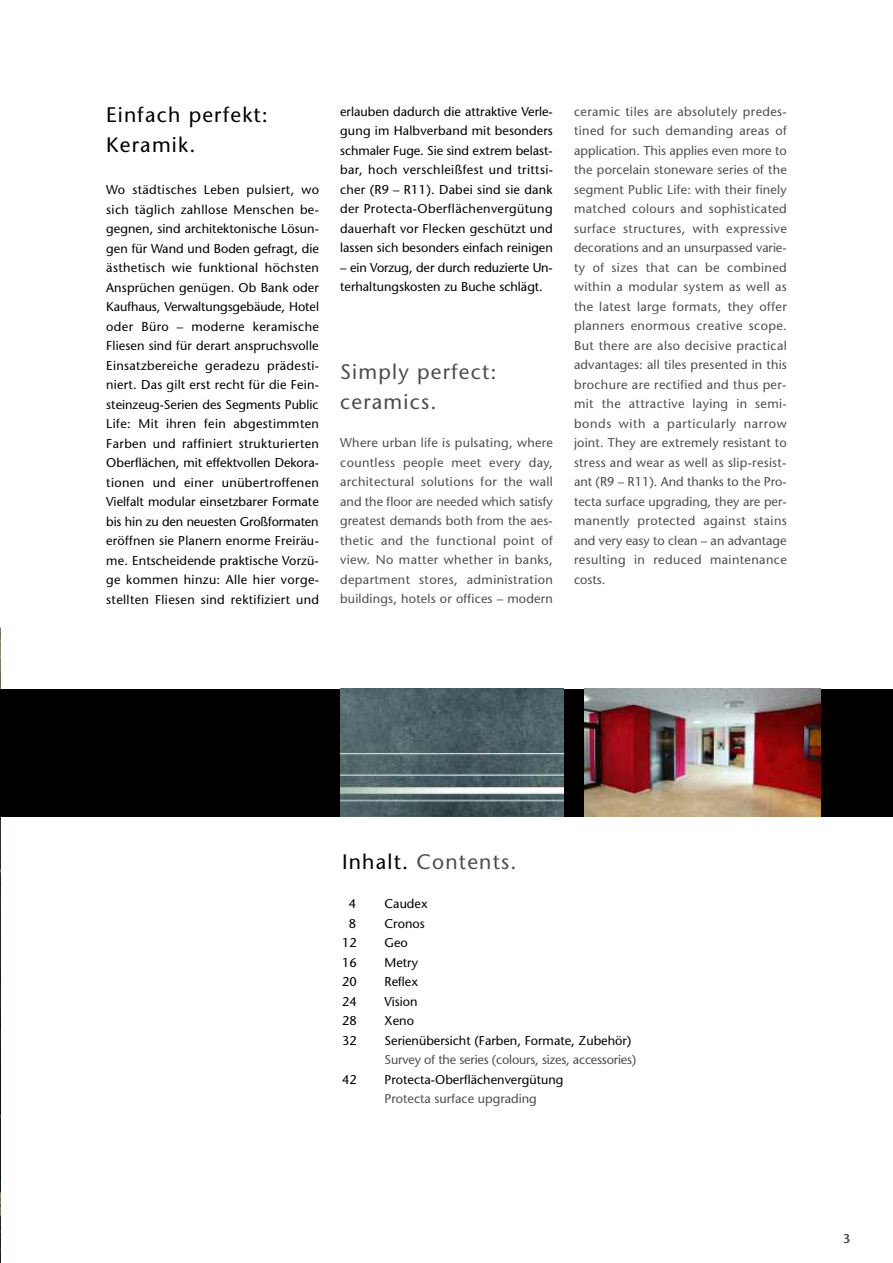
<style>
.page{position:relative;width:893px;height:1263px;background:#fff}
.page>*{position:absolute;margin:0;border:0;box-sizing:border-box;transform-origin:0 0}
.t1{font:21px/30px "Stone Sans";letter-spacing:.055em;color:#4d4d4d}
.t2{font:21px/30px "Stone Sans";letter-spacing:.055em;color:#000}
.t3{font:12.75px/19.5px "Stone Sans";color:#000;text-align:justify}
.t4{font:12.75px/19.5px "Stone Sans";color:#4d4d4d;text-align:justify}
.t5{font:600 12.75px "Stone Sans";color:#4d4d4d}
.s1{color:#000}
</style>
<div class="page">
<img style="left:0;top:627px;width:1px;height:636px">
<div style="left:0;top:689px;width:893px;height:127px;background:#000"></div>
<img style="left:340px;top:689px;width:223px;height:127px">
<img style="left:585px;top:689px;width:236px;height:127px">
<h1 class="t2" style="left:106px;top:102px;width:163px">Einfach perfekt:<br>Keramik.</h1>
<p class="t3" style="left:106px;top:181px;width:214px">Wo städtisches Leben pulsiert, wo sich täglich zahllose Menschen be&shy;gegnen, sind architektonische Lösun&shy;gen für Wand und Boden gefragt, die ästhetisch wie funktional höchsten Ansprüchen genügen. Ob Bank oder Kaufhaus, Verwaltungsgebäude, Hotel oder Büro – moderne keramische Fliesen sind für derart anspruchsvolle Einsatzbereiche geradezu prädesti&shy;niert. Das gilt erst recht für die Fein&shy;steinzeug-Serien des Segments Public Life: Mit ihren fein abgestimmten Farben und raffiniert strukturierten Oberflächen, mit effektvollen Dekora&shy;tionen und einer unübertroffenen Vielfalt modular einsetzbarer Formate bis hin zu den neuesten Großformaten eröffnen sie Planern enorme Freiräu&shy;me. Entscheidende praktische Vorzü&shy;ge kommen hinzu: Alle hier vorge&shy;stellten Fliesen sind rektifiziert und</p>
<p class="t3" style="left:340px;top:103px;width:214px">erlauben dadurch die attraktive Verle&shy;gung im Halbverband mit besonders schmaler Fuge. Sie sind extrem belast&shy;bar, hoch verschleißfest und trittsi&shy;cher (R9 – R11). Dabei sind sie dank der Protecta-Oberflächenvergütung dauerhaft vor Flecken geschützt und lassen sich besonders einfach reinigen</p>
<p class="t3" style="left:340px;top:259px;width:214px">– ein Vorzug, der durch reduzierte Un&shy;terhaltungskosten zu Buche schlägt.</p>
<h1 class="t1" style="left:340px;top:359px;width:158px">Simply perfect: ceramics.</h1>
<p class="t4" style="left:340px;top:434px;width:214px">Where urban life is pulsating, where countless people meet every day, architectural solutions for the wall and the floor are needed which satisfy greatest demands both from the aes&shy;thetic and the functional point of view. No matter whether in banks, department stores, administration buildings, hotels or offices – modern</p>
<p class="t4" style="left:574px;top:103px;width:214px">ceramic tiles are absolutely predes&shy;tined for such demanding areas of application. This applies even more to the porcelain stoneware series of the segment Public Life: with their finely matched colours and sophisticated surface structures, with expressive decorations and an unsurpassed varie&shy;ty of sizes that can be combined within a modular system as well as the latest large formats, they offer planners enormous creative scope.<br>But there are also decisive practical advantages: all tiles presented in this brochure are rectified and thus per&shy;mit the attractive laying in semi&shy;bonds with a particularly narrow joint. They are extremely resistant to stress and wear as well as slip-resist&shy;ant (R9 – R11). And thanks to the Pro&shy;tecta surface upgrading, they are per&shy;manently protected against stains and very easy to clean – an advantage resulting in reduced maintenance costs.</p>
<h1 class="t1" style="left:342px;top:849px;width:176px"><span class="s1">Inhalt.</span> Contents.</h1>
<p class="t3" style="left:349px;top:895px;width:9px">4</p>
<p class="t3" style="left:385px;top:895px;width:45px">Caudex</p>
<p class="t3" style="left:349px;top:915px;width:9px">8</p>
<p class="t3" style="left:385px;top:915px;width:42px">Cronos</p>
<p class="t3" style="left:342px;top:934px;width:16px">12</p>
<p class="t3" style="left:385px;top:934px;width:25px">Geo</p>
<p class="t3" style="left:342px;top:954px;width:16px">16</p>
<p class="t3" style="left:385px;top:954px;width:35px">Metry</p>
<p class="t3" style="left:342px;top:973px;width:16px">20</p>
<p class="t3" style="left:385px;top:973px;width:35px">Reflex</p>
<p class="t3" style="left:342px;top:993px;width:16px">24</p>
<p class="t3" style="left:385px;top:993px;width:35px">Vision</p>
<p class="t3" style="left:342px;top:1012px;width:16px">28</p>
<p class="t3" style="left:385px;top:1012px;width:31px">Xeno</p>
<p class="t3" style="left:342px;top:1032px;width:16px">32</p>
<p class="t3" style="left:385px;top:1032px;width:248px">Serienübersicht (Farben, Formate, Zubehör)</p>
<p class="t4" style="left:385px;top:1051px;width:253px">Survey of the series (colours, sizes, accessories)</p>
<p class="t3" style="left:342px;top:1071px;width:16px">42</p>
<p class="t3" style="left:385px;top:1071px;width:180px">Protecta-Oberflächenvergütung</p>
<p class="t4" style="left:385px;top:1090px;width:154px">Protecta surface upgrading</p>
<p class="t5" style="left:843px;top:1233px;width:9px">3</p>
</div>
